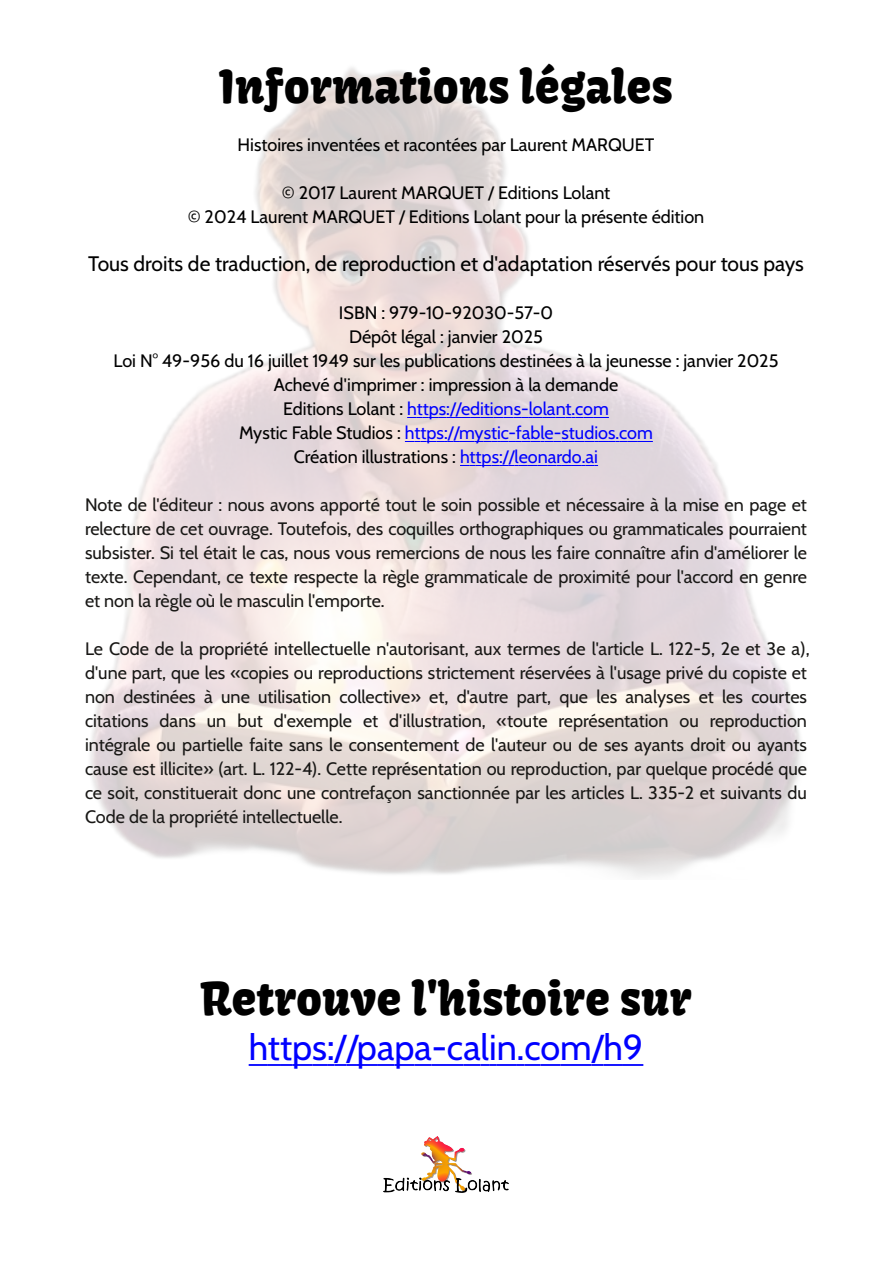
<style>
.page{position:relative;width:893px;height:1263px;background:#fff}
.page>*{position:absolute;margin:0;border:0;box-sizing:border-box;transform-origin:0 0}
.t1{font:45px "Kavoon";color:#000}
.t2{font:36px "Cabin";color:#00f}
.t3{font:21px "Cabin";color:#000}
.t4{font:18px/24px "Cabin";letter-spacing:-.005em;color:#181715;text-align:justify}
.t5{font:18px/24px "Cabin";letter-spacing:-.005em;color:#000;text-align:center}
.s1{color:#00f}
</style>
<div class="page">
<svg style="left:407px;top:417px;width:202px;height:1px"></svg>
<svg style="left:405px;top:441px;width:248px;height:1px"></svg>
<svg style="left:460px;top:465px;width:138px;height:1px"></svg>
<img style="left:384px;top:1136px;width:125px;height:57px">
<svg style="left:249px;top:1064px;width:43px;height:2px"></svg>
<hr style="left:292px;top:1064px;width:20px;height:2px;background:#00f">
<svg style="left:312px;top:1064px;width:45px;height:2px"></svg>
<hr style="left:357px;top:1064px;width:20px;height:2px;background:#00f">
<svg style="left:377px;top:1064px;width:17px;height:2px"></svg>
<hr style="left:394px;top:1064px;width:20px;height:2px;background:#00f">
<svg style="left:414px;top:1064px;width:83px;height:2px"></svg>
<hr style="left:497px;top:1064px;width:20px;height:2px;background:#00f">
<svg style="left:517px;top:1064px;width:23px;height:2px"></svg>
<hr style="left:540px;top:1064px;width:20px;height:2px;background:#00f">
<hr style="left:560px;top:1064px;width:32px;height:2px;background:#00f">
<svg style="left:592px;top:1064px;width:11px;height:2px"></svg>
<hr style="left:603px;top:1064px;width:20px;height:2px;background:#00f">
<hr style="left:623px;top:1064px;width:20px;height:2px;background:#00f">
<h1 class="t1" style="left:219px;top:59px;width:455px">Informations légales</h1>
<p class="t5" style="left:238px;top:133px;width:418px">Histoires inventées et racontées par Laurent MARQUET</p>
<p class="t5" style="left:188px;top:181px;width:518px">© 2017 Laurent MARQUET / Editions Lolant<br>© 2024 Laurent MARQUET / Editions Lolant pour la présente édition</p>
<p class="t3" style="left:88px;top:251px;width:717px">Tous droits de traduction, de reproduction et d'adaptation réservés pour tous pays</p>
<p class="t5" style="left:114px;top:301px;width:666px">ISBN : 979-10-92030-57-0<br>Dépôt légal : janvier 2025<br>Loi N° 49-956 du 16 juillet 1949 sur les publications destinées à la jeunesse : janvier 2025<br>Achevé d'imprimer : impression à la demande<br>Editions Lolant : <span class="s1">https://editions-lolant.com<br></span>Mystic Fable Studios : <span class="s1">https://mystic-fable-studios.com<br></span>Création illustrations : <span class="s1">https://leonardo.ai</span></p>
<p class="t4" style="left:85px;top:493px;width:723px">Note de l'éditeur : nous avons apporté tout le soin possible et nécessaire à la mise en page et relecture de cet ouvrage. Toutefois, des coquilles orthographiques ou grammaticales pourraient subsister. Si tel était le cas, nous vous remercions de nous les faire connaître afin d'améliorer le texte. Cependant, ce texte respecte la règle grammaticale de proximité pour l'accord en genre et non la règle où le masculin l'emporte.</p>
<p class="t4" style="left:85px;top:637px;width:726px;text-align:left">Le Code de la propriété intellectuelle n'autorisant, aux termes de l'article L. 122‐5, 2e et 3e a), d'une part, que les «copies ou reproductions strictement réservées à l'usage privé du copiste et non destinées à une utilisation collective» et, d'autre part, que les analyses et les courtes citations dans un but d'exemple et d'illustration, «toute représentation ou reproduction intégrale ou partielle faite sans le consentement de l'auteur ou de ses ayants droit ou ayants cause est illicite» (art. L. 122-4). Cette représentation ou reproduction, par quelque procédé que ce soit, constituerait donc une contrefaçon sanctionnée par les articles L. 335-2 et suivants du Code de la propriété intellectuelle.</p>
<h1 class="t1" style="left:201px;top:971px;width:492px">Retrouve l'histoire sur</h1>
<h2 class="t2" style="left:249px;top:1026px;width:396px">https://papa-calin.com/h9</h2>
</div>
